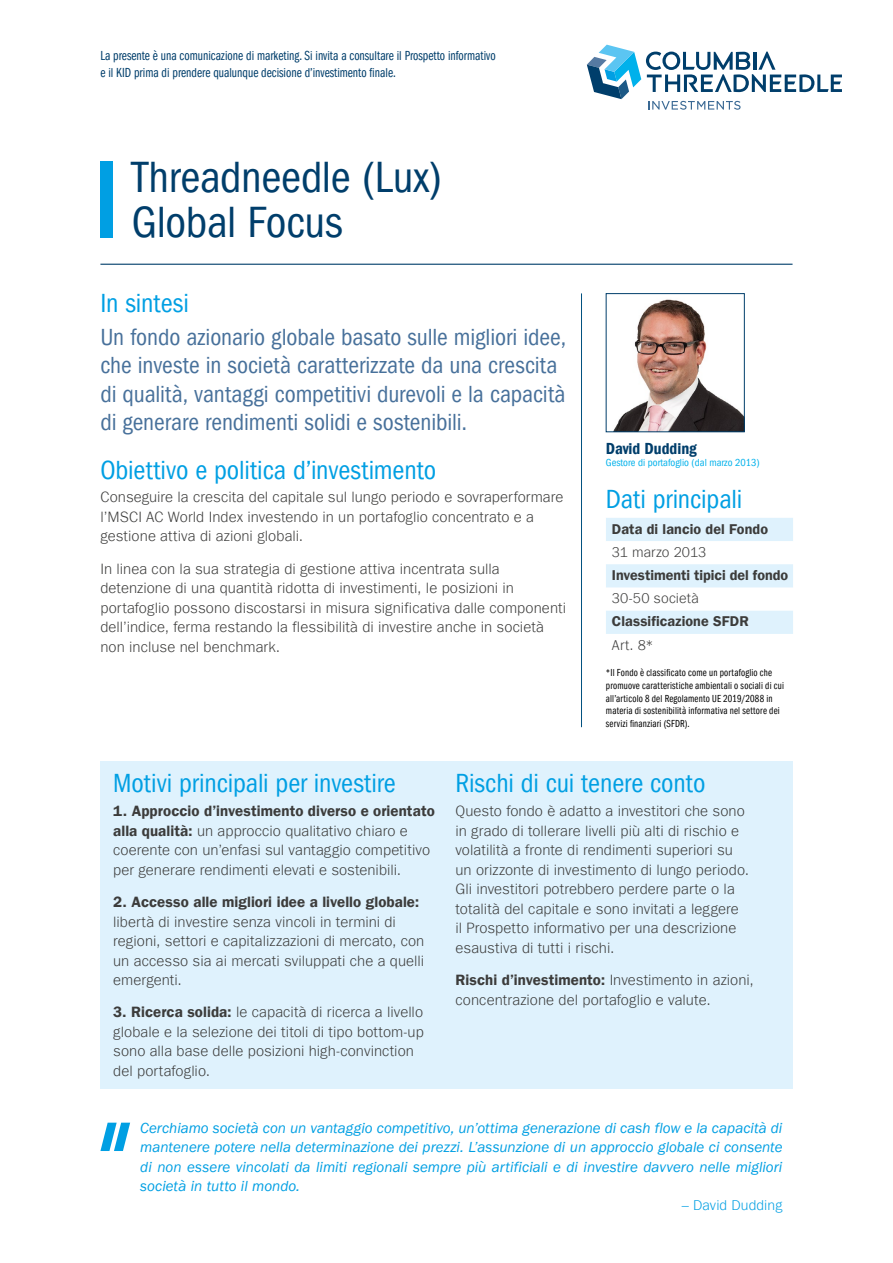
<style>
.page{position:relative;width:893px;height:1263px;background:#fff}
.page>*{position:absolute;margin:0;border:0;box-sizing:border-box;transform-origin:0 0}
.t1{font:condensed 45px/45px "ITC Frank Gofor Ameriprise";letter-spacing:-.005em;color:#003e6b}
.t2{font:condensed 27px "ITC Frank Gofor Ameriprise";color:#009fe3}
.t3{font:condensed 24px/28.5px "ITC Frank Gofor Ameriprise";letter-spacing:-.005em;color:#48719b}
.t4{font:16.5px "ITC Frank Gofor Ameriprise Dm Cn";color:#003e6b}
.t5{font:300 15px/19.5px "ITC Frank Gofor Ameriprise";letter-spacing:.005em;color:#3c3c3b}
.t6{font:italic 15px/19.5px "ITC Frank Gofor Ameriprise";color:#009fe3;text-align:justify}
.t7{font:15px "ITC Frank Gofor Ameriprise Dm";letter-spacing:.005em;color:#3c3c3b}
.t8{font:14.25px "ITC Frank Gofor Ameriprise Dm";letter-spacing:.005em;color:#3c3c3b}
.t9{font:300 14.25px "ITC Frank Gofor Ameriprise";letter-spacing:.005em;color:#3c3c3b}
.t10{font:300 14.25px "ITC Frank Gofor Ameriprise";letter-spacing:.01em;color:#009fe3}
.t11{font:13.5px/16.5px "ITC Frank Gofor Ameriprise Bk Cm";color:#003e6b}
.t12{font:10.5px/12.6px "ITC Frank Gofor Ameriprise Bk Cm";letter-spacing:.02em;color:#000}
.t13{font:condensed 10.5px "ITC Frank Gofor Ameriprise";color:#00b1eb}
.s1{font-family:"ITC Frank Gofor Ameriprise Dm";font-weight:400}
.s2{font-family:"ITC Frank Gofor Ameriprise";font-weight:300}
</style>
<div class="page">
<svg style="left:587px;top:45px;width:255px;height:65px"></svg>
<hr style="left:100px;top:264px;width:692px;height:1px;background:#003e6b">
<div style="left:100px;top:162px;width:13px;height:76px;background:#009fe3"></div>
<hr style="left:581px;top:293px;width:1px;height:434px;background:#02517f">
<svg style="left:606px;top:518px;width:187px;height:116px"></svg>
<svg style="left:100px;top:1123px;width:30px;height:28px"></svg>
<div style="left:100px;top:761px;width:692px;height:328px;background:#dff2fd"></div>
<img style="left:614px;top:299px;width:128px;height:131px">
<div style="left:606px;top:293px;width:138px;height:139px;border:1px solid #003e6b"></div>
<p class="t11" style="left:100px;top:48px;width:397px">La presente è una comunicazione di marketing. Si invita a consultare il Prospetto informativo e il KID prima di prendere qualunque decisione d’investimento finale.</p>
<h1 class="t1" style="left:132px;top:155px;width:312px">Threadneedle (Lux)<br>Global Focus</h1>
<h2 class="t2" style="left:100px;top:288px;width:90px">In sintesi</h2>
<h3 class="t3" style="left:100px;top:323px;width:467px">Un fondo azionario globale basato sulle migliori idee, che investe in società caratterizzate da una crescita di qualità, vantaggi competitivi durevoli e la capacità di generare rendimenti solidi e sostenibili.</h3>
<h2 class="t2" style="left:100px;top:455px;width:337px">Obiettivo e politica d’investimento</h2>
<p class="t5" style="left:100px;top:488px;width:465px">Conseguire la crescita del capitale sul lungo periodo e sovraperformare l’MSCI AC World Index investendo in un portafoglio concentrato e a gestione attiva di azioni globali.</p>
<p class="t5" style="left:100px;top:559px;width:467px">In linea con la sua strategia di gestione attiva incentrata sulla detenzione di una quantità ridotta di investimenti, le posizioni in portafoglio possono discostarsi in misura significativa dalle componenti dell’indice, ferma restando la flessibilità di investire anche in società non incluse nel benchmark.</p>
<p class="t4" style="left:606px;top:439px;width:92px">David Dudding</p>
<p class="t13" style="left:606px;top:457px;width:155px">Gestore di portafoglio (dal marzo 2013)</p>
<h2 class="t2" style="left:606px;top:483px;width:138px">Dati principali</h2>
<p class="t8" style="left:612px;top:520px;width:158px">Data di lancio del Fondo</p>
<p class="t9" style="left:612px;top:544px;width:96px">31 marzo 2013</p>
<p class="t8" style="left:612px;top:567px;width:178px">Investimenti tipici del fondo</p>
<p class="t9" style="left:612px;top:590px;width:88px">30-50 società</p>
<p class="t8" style="left:612px;top:613px;width:138px">Classificazione SFDR</p>
<p class="t9" style="left:612px;top:637px;width:43px">Art. 8*</p>
<p class="t12" style="left:606px;top:667px;width:180px">*Il Fondo è classificato come un portafoglio che promuove caratteristiche ambientali o sociali di cui all’articolo 8 del Regolamento UE 2019/2088 in materia di sostenibilità informativa nel settore dei servizi finanziari (SFDR).</p>
<h2 class="t2" style="left:113px;top:768px;width:284px">Motivi principali per investire</h2>
<p class="t7" style="left:113px;top:802px;width:323px">1. Approccio d’investimento diverso e orientato</p>
<p class="t5" style="left:113px;top:821px;width:318px"><span class="s1">alla qualità:</span> un approccio qualitativo chiaro e coerente con un’enfasi sul vantaggio competitivo per generare rendimenti elevati e sostenibili.</p>
<p class="t7" style="left:113px;top:893px;width:308px">2. Accesso alle migliori idee a livello globale:</p>
<p class="t5" style="left:113px;top:912px;width:313px">libertà di investire senza vincoli in termini di regioni, settori e capitalizzazioni di mercato, con un accesso sia ai mercati sviluppati che a quelli emergenti.</p>
<p class="t5" style="left:113px;top:1002px;width:312px"><span class="s1">3. Ricerca solida:</span> le capacità di ricerca a livello globale e la selezione dei titoli di tipo bottom-up sono alla base delle posizioni high-convinction del portafoglio.</p>
<h2 class="t2" style="left:455px;top:768px;width:251px">Rischi di cui tenere conto</h2>
<p class="t5" style="left:455px;top:801px;width:295px">Questo fondo è adatto a investitori che sono in grado di tollerare livelli più alti di rischio e volatilità a fronte di rendimenti superiori su un orizzonte di investimento di lungo periodo.<br>Gli investitori potrebbero perdere parte o la totalità del capitale e sono invitati a leggere il Prospetto informativo per una descrizione esaustiva di tutti i rischi.</p>
<p class="t7" style="left:455px;top:971px;width:300px">Rischi d’investimento: <span class="s2">Investimento in azioni,</span></p>
<p class="t5" style="left:455px;top:990px;width:257px">concentrazione del portafoglio e valute.</p>
<p class="t6" style="left:140px;top:1118px;width:644px">Cerchiamo società con un vantaggio competitivo, un’ottima generazione di cash flow e la capacità di mantenere potere nella determinazione dei prezzi. L’assunzione di un approccio globale ci consente di non essere vincolati da limiti regionali sempre più artificiali e di investire davvero nelle migliori società in tutto il mondo.</p>
<p class="t10" style="left:682px;top:1197px;width:102px">– David Dudding</p>
</div>
